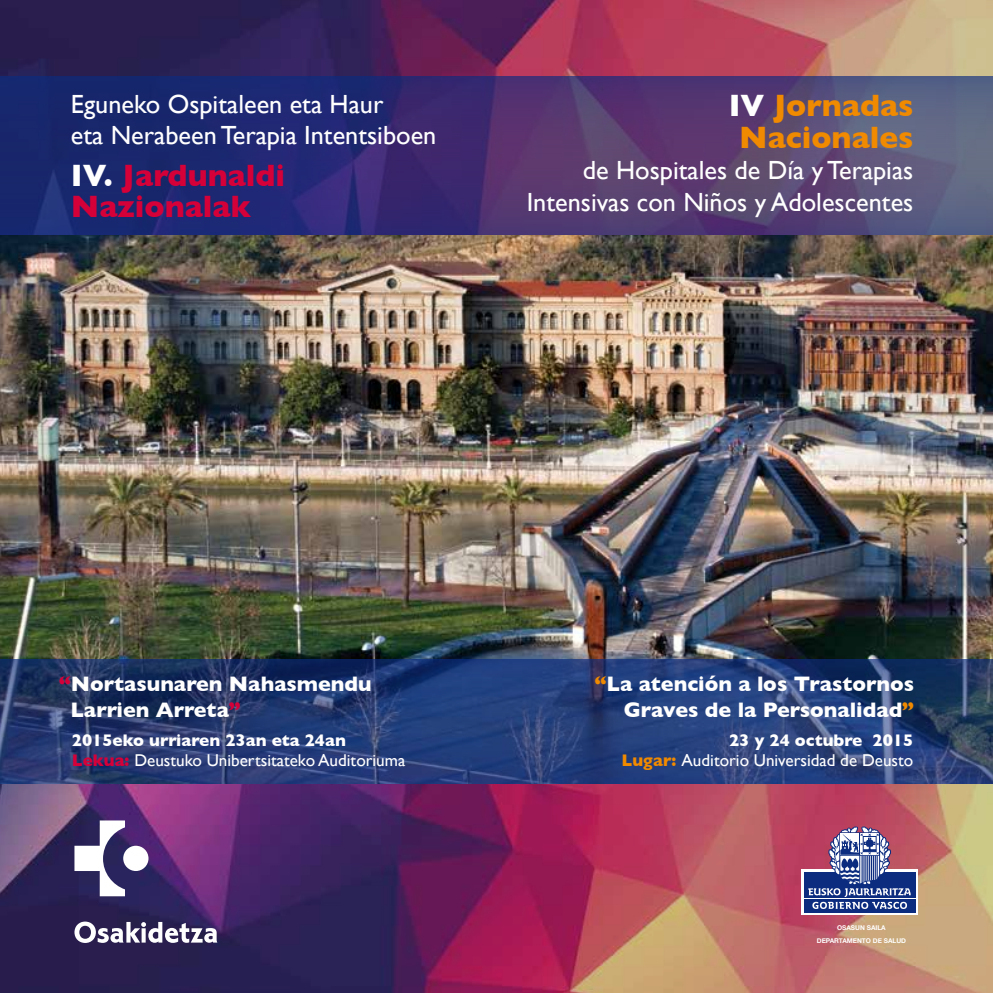
<style>
.page{position:relative;width:993px;height:993px;background:#fff}
.page>*{position:absolute;margin:0;border:0;box-sizing:border-box;transform-origin:0 0}
.t1{font:700 31.5px/31.5px "Gill Sans";color:#d60039}
.t2{font:700 31.5px/31.5px "Gill Sans";color:#f08a00;text-align:center}
.t3{font:26.25px/31.5px "Gill Sans";color:#fff}
.t4{font:700 21.35px/25.7px "Gill Sans";color:#fff}
.t5{font:17.15px/19.9px "Gill Sans";color:#fff}
.t6{font:700 6.48px/12.4px "Helvetica Neue";color:#fff;text-align:center}
.s1{color:#fff}
.s2{color:#d60039}
.s3{font-weight:700}
.s4{font-weight:700;color:#d60039}
.s5{color:#f08a00}
.s6{font-weight:700;color:#f08a00}
</style>
<div class="page">
<img style="left:0;top:0;width:992px;height:992px">
<svg style="left:74px;top:820px;width:51px;height:76px"></svg>
<div style="left:123px;top:845px;width:25px;height:25px;background:#fff;border-radius:50%"></div>
<svg style="left:74px;top:921px;width:143px;height:21px"></svg>
<img style="left:0;top:235px;width:992px;height:424px">
<svg style="left:0;top:76px;width:992px;height:159px;background:#3e3773"></svg>
<svg style="left:0;top:659px;width:992px;height:124px;background:#253c72"></svg>
<svg style="left:801px;top:869px;width:116px;height:45px"></svg>
<div style="left:803px;top:871px;width:112px;height:40px;background:#0c2c80"></div>
<hr style="left:803px;top:897px;width:112px;height:1px;background:#fff">
<svg style="left:807px;top:825px;width:103px;height:84px"></svg>
<h2 class="t3" style="left:71px;top:88px;width:367px">Eguneko Ospitaleen eta Haur<br>eta Nerabeen Terapia Intentsiboen</h2>
<h1 class="t1" style="left:71px;top:159px;width:216px"><span class="s1">IV.</span> Jardunaldi<br>Nazionalak</h1>
<h1 class="t2" style="left:728px;top:90px;width:186px"><span class="s1">IV</span> Jornadas<br>Nacionales</h1>
<h2 class="t3" style="left:526px;top:154px;width:388px;text-align:right">de Hospitales de Día y Terapias<br>Intensivas con Niños y Adolescentes</h2>
<p class="t4" style="left:70px;top:671px;width:303px;text-indent:-12px"><span class="s2">“</span>Nortasunaren Nahasmendu<br>Larrien Arreta<span class="s2">”</span></p>
<p class="t5" style="left:72px;top:729px;width:335px"><span class="s3">2015eko urriaren 23an eta 24an<br></span><span class="s4">Lekua:</span> Deustuko Unibertsitateko Auditoriuma</p>
<p class="t4" style="left:594px;top:671px;width:321px;text-align:right"><span class="s5">“</span>La atención a los Trastornos<br>Graves de la Personalidad<span class="s5">”</span></p>
<p class="t5" style="left:621px;top:729px;width:293px;text-align:right"><span class="s3">23 y 24 octubre 2015<br></span><span class="s6">Lugar:</span> Auditorio Universidad de Deusto</p>
<p class="t6" style="left:816px;top:921px;width:91px">OSASUN SAILA<br>DEPARTAMENTO DE SALUD</p>
</div>
